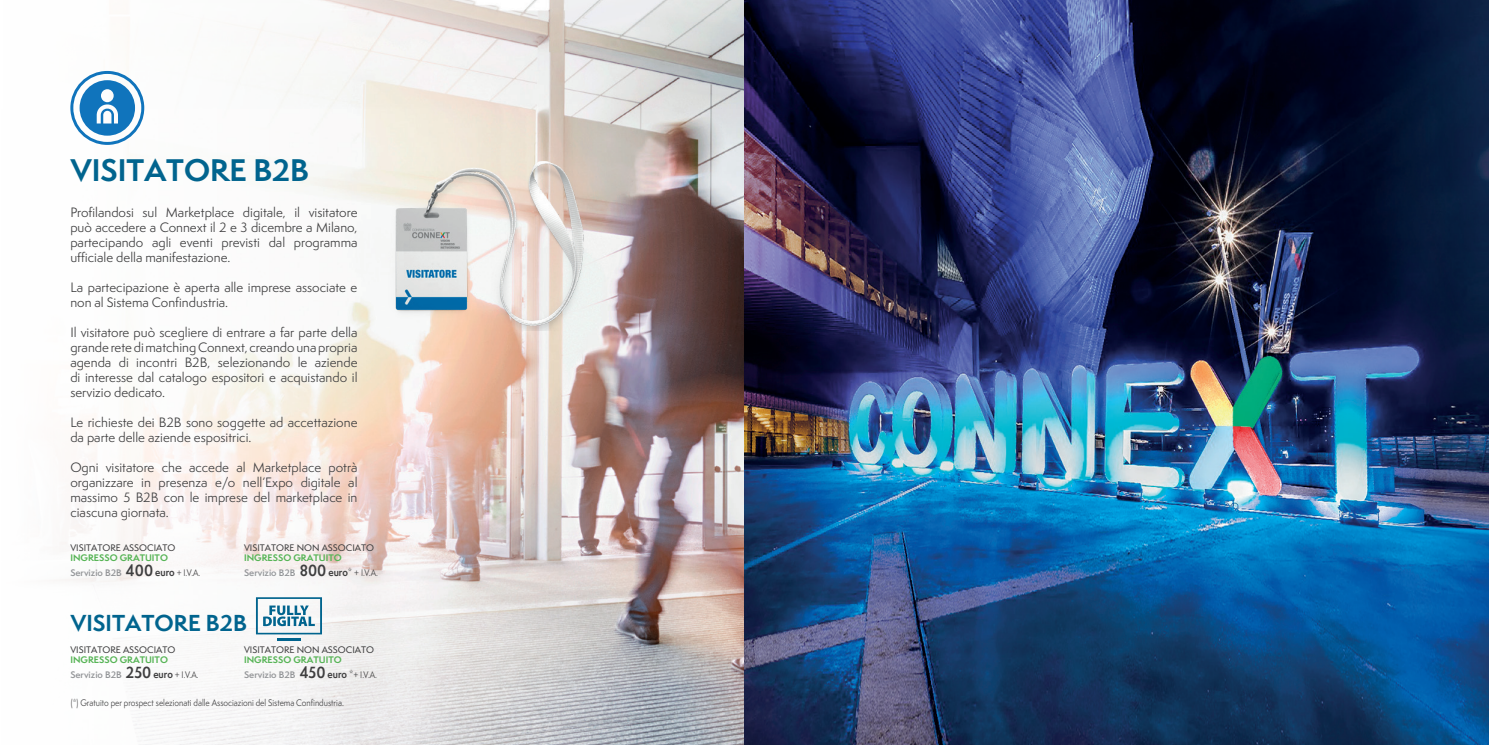
<style>
.page{position:relative;width:1489px;height:745px;background:#fff}
.page>*{position:absolute;margin:0;border:0;box-sizing:border-box;transform-origin:0 0}
.t1{font:700 28.75px "Semplicita Pro";color:#01648e}
.t2{font:700 21.25px "Semplicita Pro";color:#01648e}
.t3{font:12.5px/15px "Semplicita Pro";color:#3e3e3f;text-align:justify}
.t4{font:700 8.75px/15px "Semplicita Pro";color:#56b455}
.t5{font:500 8.75px "Semplicita Pro";color:#3e3e3f}
.t6{font:8.75px "Semplicita Pro";color:#3e3e3f;scale:.89 1}
.s1{font-weight:600;color:#939598}
.s2{font-size:15px;color:#3e3e3f}
.s3{font-size:10px;color:#3e3e3f}
.s4{font-weight:400;color:#3e3e3f}
.s5{font-weight:400;font-size:10px;color:#3e3e3f}
</style>
<div class="page">
<img style="left:61px;top:0;width:1427px;height:744px">
<img style="left:386px;top:161px;width:201px;height:169px">
<svg style="left:70px;top:71px;width:74px;height:74px"></svg>
<svg style="left:256px;top:597px;width:66px;height:37px"></svg>
<hr style="left:277px;top:637px;width:24px;height:2px;background:#01648e">
<h1 class="t1" style="left:71px;top:148px;width:239px">VISITATORE B2B</h1>
<p class="t3" style="left:70px;top:204px;width:289px">Profilandosi sul Marketplace digitale, il visitatore può accedere a Connext il 2 e 3 dicembre a Milano, partecipando agli eventi previsti dal programma ufficiale della manifestazione.</p>
<p class="t3" style="left:70px;top:279px;width:288px">La partecipazione è aperta alle imprese associate e non al Sistema Confindustria.</p>
<p class="t3" style="left:70px;top:324px;width:289px">Il visitatore può scegliere di entrare a far parte della grande rete di matching Connext, creando una propria agenda di incontri B2B, selezionando le aziende di interesse dal catalogo espositori e acquistando il servizio dedicato.</p>
<p class="t3" style="left:70px;top:414px;width:289px">Le richieste dei B2B sono soggette ad accettazione da parte delle aziende espositrici.</p>
<p class="t3" style="left:70px;top:459px;width:289px">Ogni visitatore che accede al Marketplace potrà organizzare in presenza e/o nell’Expo digitale al massimo 5 B2B con le imprese del marketplace in ciascuna giornata.</p>
<p class="t5" style="left:70px;top:541px;width:107px">VISITATORE ASSOCIATO</p>
<p class="t4" style="left:70px;top:549px;width:132px">INGRESSO GRATUITO<br><span class="s1">Servizio B2B</span> <span class="s2">400</span> <span class="s3">euro</span> <span class="s4">+ I.V.A.</span></p>
<p class="t5" style="left:244px;top:541px;width:132px">VISITATORE NON ASSOCIATO</p>
<p class="t4" style="left:244px;top:549px;width:135px">INGRESSO GRATUITO<br><span class="s1">Servizio B2B</span> <span class="s2">800</span> <span class="s3">euro</span><span class="s5">*</span> <span class="s4">+ I.V.A.</span></p>
<h2 class="t2" style="left:71px;top:606px;width:177px">VISITATORE B2B</h2>
<p class="t5" style="left:70px;top:643px;width:107px">VISITATORE ASSOCIATO</p>
<p class="t4" style="left:70px;top:651px;width:130px">INGRESSO GRATUITO<br><span class="s1">Servizio B2B</span> <span class="s2">250</span> <span class="s3">euro</span> <span class="s4">+ I.V.A.</span></p>
<p class="t5" style="left:244px;top:643px;width:132px">VISITATORE NON ASSOCIATO</p>
<p class="t4" style="left:244px;top:651px;width:134px">INGRESSO GRATUITO<br><span class="s1">Servizio B2B</span> <span class="s2">450</span> <span class="s3">euro</span> <span class="s5">*</span><span class="s4">+ I.V.A.</span></p>
<p class="t6" style="left:71px;top:696px;width:308px">(*) Gratuito per prospect selezionati dalle Associazioni del Sistema Confindustria.</p>
</div>
